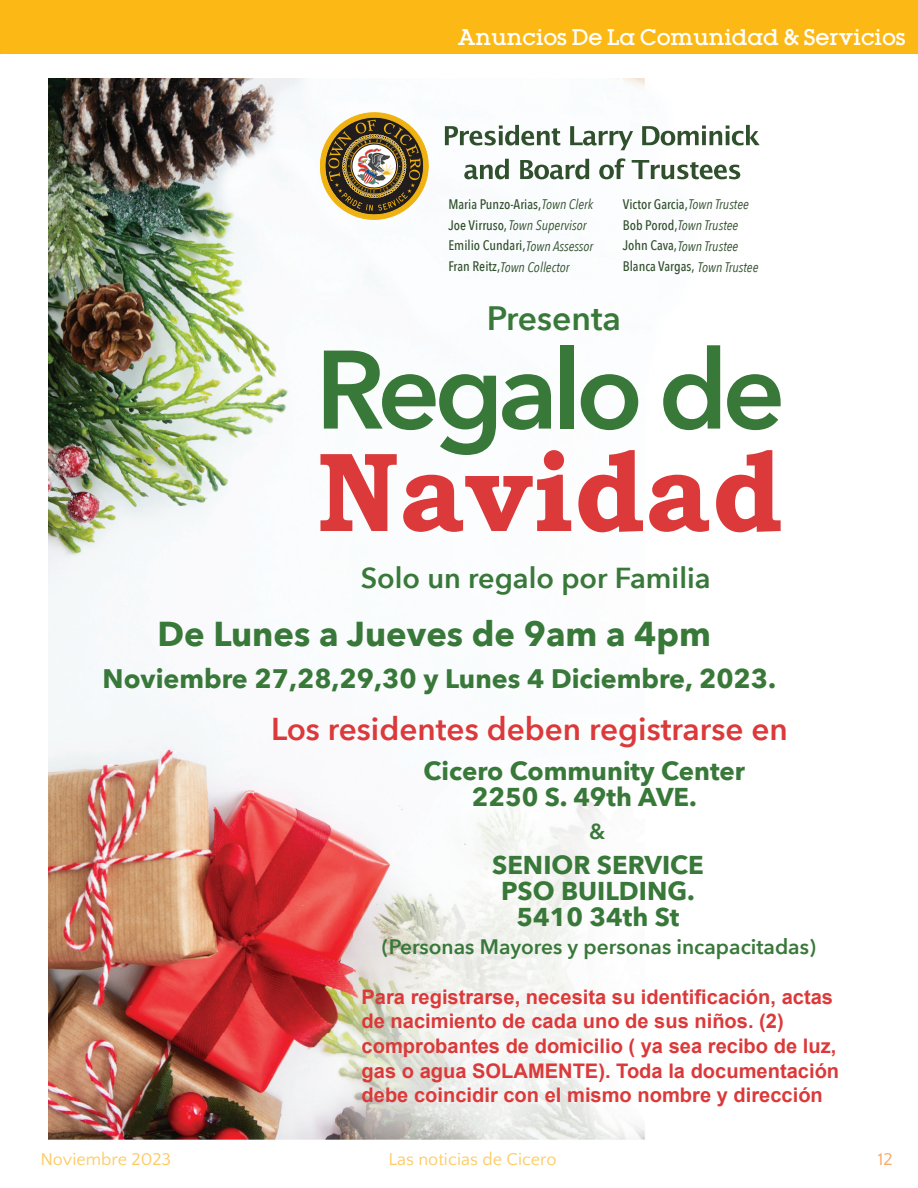
<style>
.page{position:relative;width:918px;height:1188px;background:#fff}
.page>*{position:absolute;margin:0;border:0;box-sizing:border-box;transform-origin:0 0}
.t1{font:700 112.8px "Bookman Old Style";color:#db393a}
.t2{font:600 110.1px "Avenir Next";letter-spacing:-.055em;color:#387839}
.t3{font:700 34.5px "Avenir Next";color:#387839}
.t4{font:600 33.75px "Avenir Next";color:#387839}
.t5{font:600 31.5px "Avenir Next";color:#db393a}
.t6{font:600 28.8px "Avenir Next";color:#387839}
.t7{font:700 26.7px "Avenir Next";color:#387839}
.t8{font:700 25.8px/25.8px "Avenir Next";color:#387839;text-align:center}
.t9{font:600 21.75px "Avenir Next";color:#387839}
.t10{font:600 20.85px "Avenir Next";color:#387839}
.t11{font:700 20.1px/24.6px "Arial";color:#db393a}
.t12{font:500 19.5px "Lubalin";color:#fff}
.t13{font:18px "Quattrocento Sans";color:#fecb64}
.t14{font:18px "Quattrocento Sans";color:#f9a866}
.t15{font:500 13.8px/21px "Avenir Next Condensed";color:#304f2c}
.t16{font:italic 13.8px/20.9px "Avenir Next Condensed";color:#304f2c}
.s1{font-weight:400;font-style:italic}
.s2{font-weight:500;font-style:normal}
</style>
<div class="page">
<div style="left:0;top:0;width:918px;height:54px;background:#fcb814"></div>
<img style="left:49px;top:78px;width:661px;height:1061px">
<svg style="left:445px;top:125px;width:115px;height:21px"></svg>
<svg style="left:570px;top:126px;width:63px;height:24px"></svg>
<svg style="left:642px;top:125px;width:118px;height:21px"></svg>
<svg style="left:464px;top:159px;width:45px;height:20px"></svg>
<svg style="left:520px;top:159px;width:69px;height:20px"></svg>
<svg style="left:599px;top:158px;width:26px;height:21px"></svg>
<svg style="left:632px;top:160px;width:108px;height:19px"></svg>
<svg style="left:320px;top:112px;width:108px;height:108px"></svg>
<p class="t12" style="left:457px;top:23px;width:450px">Anuncios De La Comunidad &amp; Servicios</p>
<p class="t15" style="left:448px;top:194px;width:147px">Maria Punzo-Arias,<span class="s1">Town Clerk<br></span>Joe Virruso,<span class="s1">Town Supervisor<br></span>Emilio Cundari,<span class="s1">Town Assessor<br></span>Fran Reitz,<span class="s1">Town Collector</span></p>
<p class="t16" style="left:623px;top:194px;width:128px"><span class="s2">Victor Garcia,</span>Town Trustee<br><span class="s2">Bob Porod,</span>Town Trustee<br><span class="s2">John Cava,</span>Town Trustee</p>
<p class="t15" style="left:623px;top:255px;width:137px">Blanca Vargas, <span class="s1">Town Trustee</span></p>
<h3 class="t4" style="left:487px;top:289px;width:136px">Presenta</h3>
<h2 class="t2" style="left:315px;top:296px;width:472px">Regalo de</h2>
<h1 class="t1" style="left:316px;top:411px;width:469px">Navidad</h1>
<h3 class="t6" style="left:361px;top:554px;width:352px">Solo un regalo por Familia</h3>
<h3 class="t3" style="left:157px;top:604px;width:555px">De Lunes a Jueves de 9am a 4pm</h3>
<h3 class="t7" style="left:103px;top:655px;width:675px">Noviembre 27,28,29,30 y Lunes 4 Diciembre, 2023.</h3>
<h3 class="t5" style="left:271px;top:702px;width:518px">Los residentes deben registrarse en</h3>
<p class="t8" style="left:424px;top:758px;width:323px">Cicero Community Center<br>2250 S. 49th AVE.</p>
<p class="t9" style="left:589px;top:813px;width:18px">&amp;</p>
<p class="t8" style="left:492px;top:852px;width:213px">SENIOR SERVICE<br>PSO BUILDING.<br>5410 34th St</p>
<p class="t10" style="left:382px;top:928px;width:436px">(Personas Mayores y personas incapacitadas)</p>
<p class="t11" style="left:362px;top:985px;width:479px">Para registrarse, necesita su identificación, actas de nacimiento de cada uno de sus niños. (2) comprobantes de domicilio ( ya sea recibo de luz, gas o agua SOLAMENTE). Toda la documentación debe coincidir con el mismo nombre y dirección</p>
<p class="t13" style="left:40px;top:1150px;width:132px">Noviembre 2023</p>
<p class="t13" style="left:388px;top:1150px;width:170px">Las noticias de Cicero</p>
<p class="t14" style="left:878px;top:1150px;width:16px">12</p>
</div>
